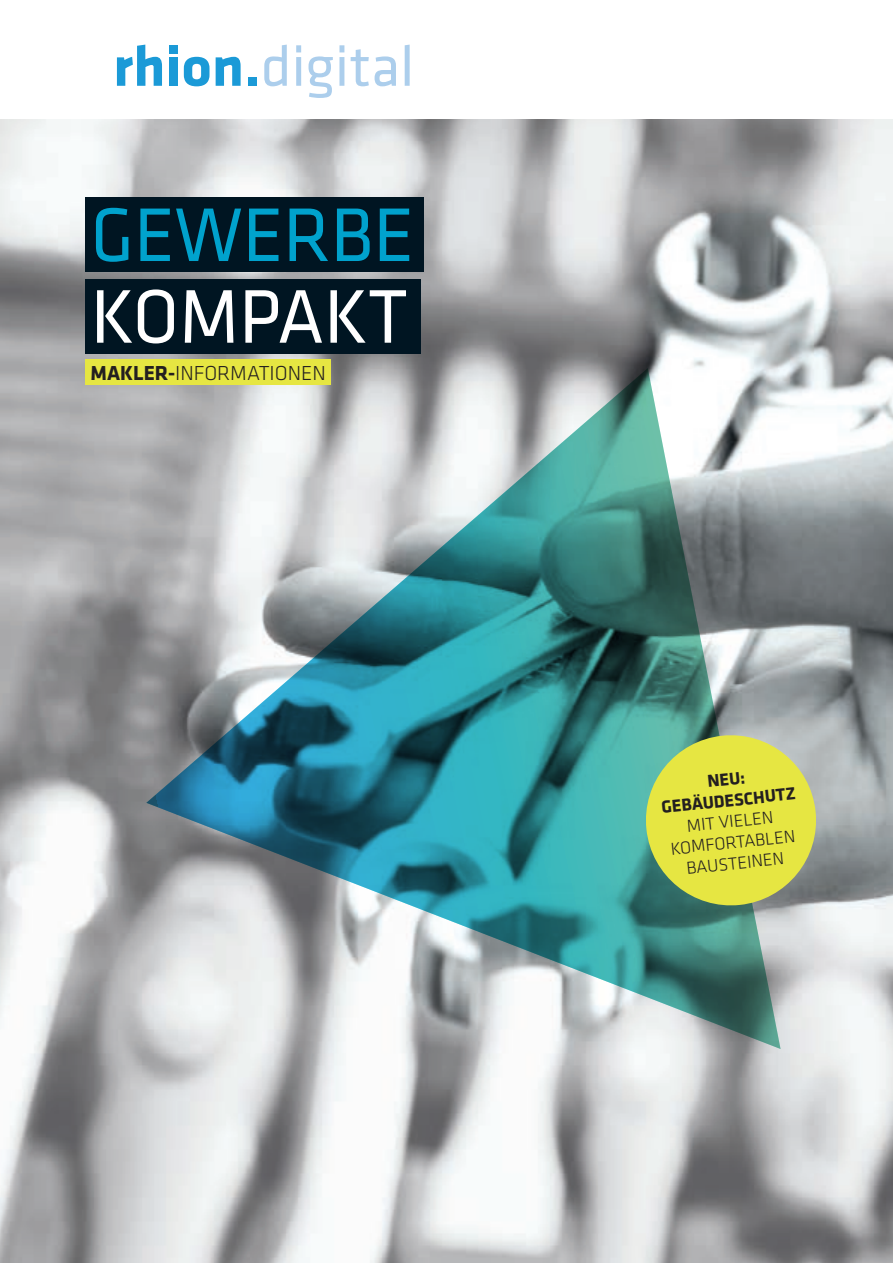
<style>
.page{position:relative;width:893px;height:1263px;background:#fff}
.page>*{position:absolute;margin:0;border:0;box-sizing:border-box;transform-origin:0 0}
.t1{font:78.75px "Klavika";color:#00a2cd;scale:.95 1}
.t2{font:78.75px "Klavika";color:#fff;scale:.95 1}
.t3{font:300 21px "Klavika";color:#231f20}
.t4{font:700 18px/21px "Klavika";color:#231f20;text-align:center}
.t5{font:300 18px/21px "Klavika";color:#231f20;text-align:center}
.s1{font-weight:700}
.s2{font-weight:300}
</style>
<div class="page">
<img style="left:0;top:119px;width:893px;height:1144px">
<svg style="left:146px;top:368px;width:635px;height:681px;background:#7fa7aa"></svg>
<svg style="left:264px;top:45px;width:146px;height:53px"></svg>
<svg style="left:117px;top:45px;width:45px;height:41px"></svg>
<div style="left:169px;top:45px;width:9px;height:9px;background:#1b9ad7"></div>
<div style="left:169px;top:57px;width:9px;height:29px;background:#1b9ad7"></div>
<svg style="left:184px;top:57px;width:25px;height:29px"></svg>
<svg style="left:216px;top:57px;width:25px;height:29px"></svg>
<div style="left:248px;top:77px;width:8px;height:9px;background:#1b9ad7"></div>
<div style="left:86px;top:360px;width:245px;height:25px;background:#e6e642"></div>
<div style="left:85px;top:198px;width:338px;height:74px;background:#001522"></div>
<div style="left:85px;top:279px;width:335px;height:75px;background:#001522"></div>
<svg style="left:641px;top:731px;width:179px;height:179px;background:#c3cf5a"></svg>
<p class="t1" style="left:91px;top:192px;width:342px">GEWERBE</p>
<p class="t2" style="left:91px;top:274px;width:335px">KOMPAKT</p>
<p class="t3" style="left:91px;top:360px;width:237px"><span class="s1">MAKLER-</span>INFORMATIONEN</p>
<p class="t4" style="left:706px;top:771px;width:39px;rotate:-6deg">NEU:</p>
<p class="t4" style="left:660px;top:797px;width:136px;rotate:-6deg">GEBÄUDESCHUTZ<br><span class="s2">MIT VIELEN</span></p>
<p class="t5" style="left:670px;top:838px;width:127px;rotate:-6deg">KOMFORTABLEN<br>BAUSTEINEN</p>
</div>
